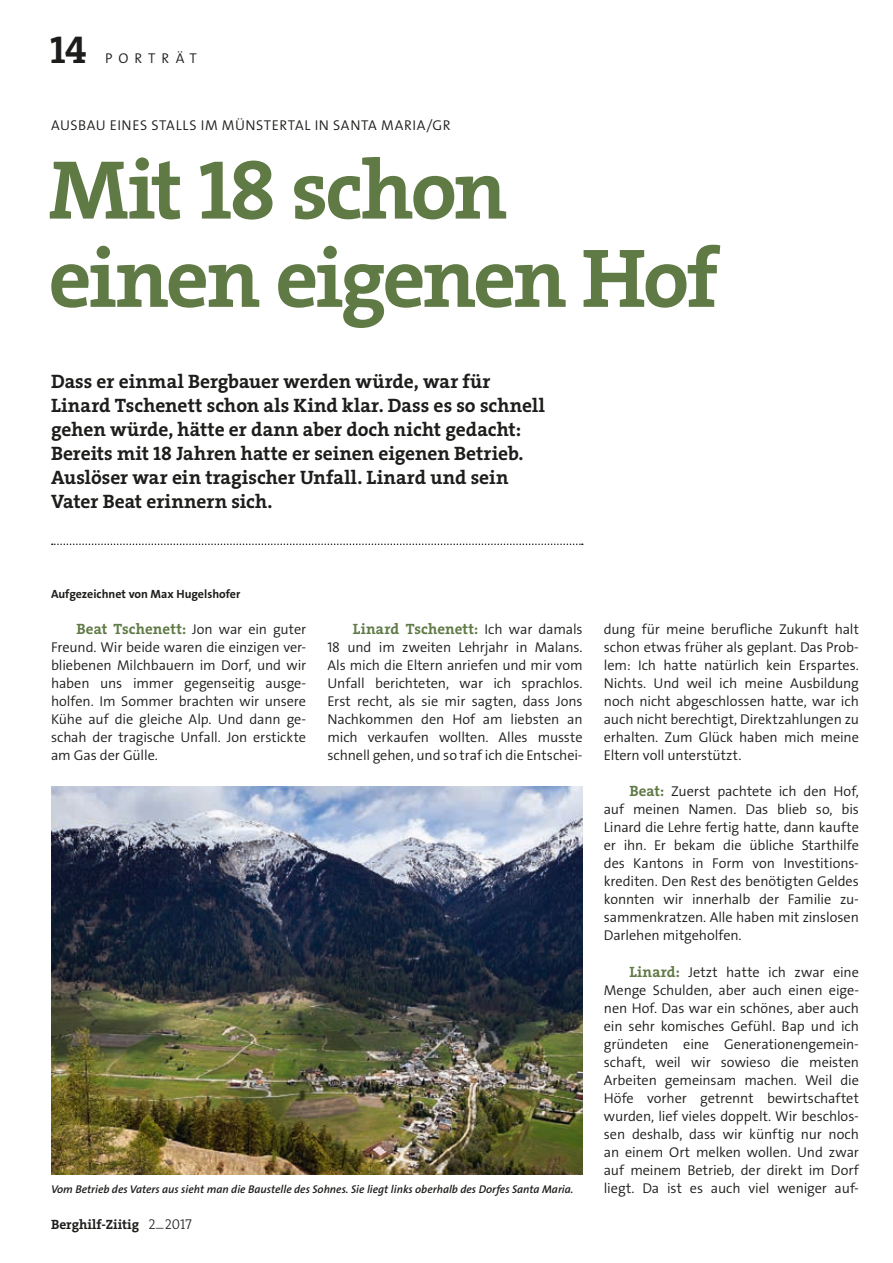
<style>
.page{position:relative;width:893px;height:1263px;background:#fff}
.page>*{position:absolute;margin:0;border:0;box-sizing:border-box;transform-origin:0 0}
.t1{font:84.15px/88.3px "The Serif LP7 Bld";letter-spacing:-.035em;color:#607a46}
.t2{font:39px "The Serif LP7 Bld";color:#1d1d1b}
.t3{font:19.5px/24px "The Serif LP7 Bld";letter-spacing:-.005em;color:#1d1d1b}
.t4{font:15px "The Serif LP7 Bld";letter-spacing:.005em;color:#607a46}
.t5{font:14.25px/18px "The Sans LP4 Se Lig";letter-spacing:-.005em;color:#1d1d1b;text-align:justify}
.t6{font:14.25px "The Sans LP4 Se Lig";letter-spacing:.04em;color:#1d1d1b}
.t7{font:14.25px "The Sans LP4 Se Lig";letter-spacing:.415em;color:#1d1d1b}
.t8{font:13.5px "The Serif LP7 Bld";color:#1d1d1b}
.t9{font:12px "The Sans LP7 Bld";color:#1d1d1b}
.t10{font:11.25px "The Sans LP6 Se Bld IT";color:#1d1d1b}
.s1{font-family:"The Sans LP4 Se Lig";font-size:14.25px;color:#1d1d1b}
.s2{font-family:"The Serif LP7 Bld";font-size:15px;color:#607a46}
.s3{font-family:"The Serif LP3 Lig";font-size:14.25px}
</style>
<div class="page">
<svg style="left:52px;top:543px;width:531px;height:2px"></svg>
<img style="left:51px;top:786px;width:532px;height:388px">
<h2 class="t2" style="left:50px;top:24px;width:38px">14</h2>
<p class="t7" style="left:105px;top:49px;width:93px">PORTRÄT</p>
<p class="t6" style="left:51px;top:116px;width:401px">AUSBAU EINES STALLS IM MÜNSTERTAL IN SANTA MARIA/GR</p>
<h1 class="t1" style="left:48px;top:146px;width:671px">Mit 18 schon einen eigenen Hof</h1>
<p class="t3" style="left:51px;top:369px;width:495px">Dass er einmal Bergbauer werden würde, war für Linard Tschenett schon als Kind klar. Dass es so schnell gehen würde, hätte er dann aber doch nicht gedacht:<br>Bereits mit 18 Jahren hatte er seinen eigenen Betrieb.<br>Auslöser war ein tragischer Unfall. Linard und sein Vater Beat erinnern sich.</p>
<p class="t9" style="left:51px;top:587px;width:191px">Aufgezeichnet von Max Hugelshofer</p>
<p class="t4" style="left:77px;top:619px;width:231px">Beat Tschenett: <span class="s1">Jon war ein guter</span></p>
<p class="t5" style="left:51px;top:639px;width:257px">Freund. Wir beide waren die einzigen ver&shy;bliebenen Milchbauern im Dorf, und wir haben uns immer gegenseitig ausge&shy;holfen. Im Sommer brachten wir unsere Kühe auf die gleiche Alp. Und dann ge&shy;schah der tragische Unfall. Jon erstickte am Gas der Gülle.</p>
<p class="t4" style="left:353px;top:619px;width:231px">Linard Tschenett: <span class="s1">Ich war damals</span></p>
<p class="t5" style="left:327px;top:639px;width:257px">18 und im zweiten Lehrjahr in Malans.<br>Als mich die Eltern anriefen und mir vom Unfall berichteten, war ich sprachlos.<br>Erst recht, als sie mir sagten, dass Jons Nachkommen den Hof am liebsten an mich verkaufen wollten. Alles musste schnell gehen, und so traf ich die Entschei-</p>
<p class="t5" style="left:604px;top:621px;width:257px">dung für meine berufliche Zukunft halt schon etwas früher als geplant. Das Prob&shy;lem: Ich hatte natürlich kein Erspartes.<br>Nichts. Und weil ich meine Ausbildung noch nicht abgeschlossen hatte, war ich auch nicht berechtigt, Direktzahlungen zu erhalten. Zum Glück haben mich meine Eltern voll unterstützt.</p>
<p class="t5" style="left:604px;top:783px;width:257px;text-indent:26px"><span class="s2">Beat:</span> Zuerst pachtete ich den Hof, auf meinen Namen. Das blieb so, bis Linard die Lehre fertig hatte, dann kaufte er ihn. Er bekam die übliche Starthilfe des Kantons in Form von Investitions&shy;krediten. Den Rest des benötigten Geldes konnten wir innerhalb der Familie zu&shy;sammenkratzen. Alle haben mit zinslosen Darlehen mitgeholfen.</p>
<p class="t5" style="left:604px;top:963px;width:257px;text-indent:26px"><span class="s2">Linard:</span> Jetzt hatte ich zwar eine Menge Schulden, aber auch einen eige&shy;nen Hof. Das war ein schönes, aber auch ein sehr komisches Gefühl. Bap und ich gründeten eine Generationengemein&shy;schaft, weil wir sowieso die meisten Arbeiten gemeinsam machen. Weil die Höfe vorher getrennt bewirtschaftet wurden, lief vieles doppelt. Wir beschlos&shy;sen deshalb, dass wir künftig nur noch an einem Ort melken wollen. Und zwar auf meinem Betrieb, der direkt im Dorf</p>
<p class="t10" style="left:51px;top:1181px;width:524px">Vom Betrieb des Vaters aus sieht man die Baustelle des Sohnes. Sie liegt links oberhalb des Dorfes Santa Maria.</p>
<p class="t5" style="left:604px;top:1179px;width:257px">liegt. Da ist es auch viel weniger auf-</p>
<p class="t8" style="left:51px;top:1215px;width:143px">Berghilf-Ziitig <span class="s3">2</span><sup>_</sup><span class="s3">2017</span></p>
</div>
